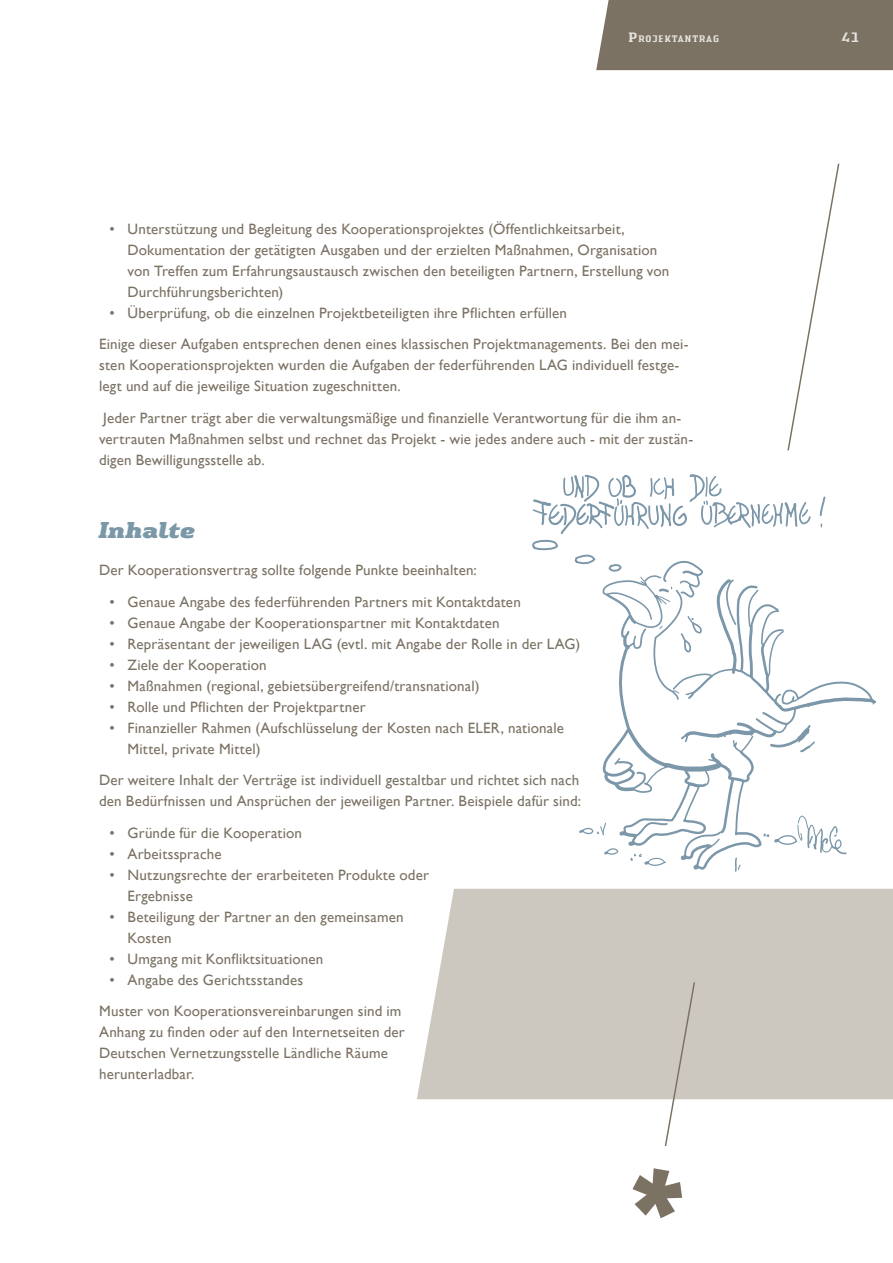
<style>
.page{position:relative;width:893px;height:1263px;background:#fff}
.page>*{position:absolute;margin:0;border:0;box-sizing:border-box;transform-origin:0 0}
.t1{font:italic 900 24px "Authentic Serif LT";color:#7b98a9}
.t2{font:15px/21px "Gill Sans";letter-spacing:.01em;color:#7b7264}
.t3{font:500 14.25px "Authentic Serif LT";color:#e7e4de}
.t4{font:500 10.05px "Authentic Serif LT";letter-spacing:.055em;color:#e7e4de}
.s1{font-size:14.25px}
</style>
<div class="page">
<div style="left:596px;top:0;width:297px;height:70px;background:#7b7264"></div>
<svg style="left:532px;top:474px;width:344px;height:398px"></svg>
<div style="left:417px;top:889px;width:476px;height:210px;background:#cdc8bf"></div>
<svg style="left:787px;top:163px;width:53px;height:288px"></svg>
<svg style="left:632px;top:1168px;width:50px;height:50px"></svg>
<svg style="left:664px;top:981px;width:32px;height:165px"></svg>
<p class="t4" style="left:628px;top:32px;width:93px"><span class="s1">P</span> ROJEKTANTRAG</p>
<p class="t3" style="left:841px;top:28px;width:20px">41</p>
<p class="t2" style="left:128px;top:218px;width:543px;text-indent:-18px">• Unterstützung und Begleitung des Kooperationsprojektes (Öffentlichkeitsarbeit, Dokumentation der getätigten Ausgaben und der erzielten Maßnahmen, Organisation von Treffen zum Erfahrungsaustausch zwischen den beteiligten Partnern, Erstellung von Durchführungsberichten)</p>
<p class="t2" style="left:99px;top:297px;width:591px;line-height:31.5px;text-indent:10px">• Überprüfung, ob die einzelnen Projektbeteiligten ihre Pflichten erfüllen<br>Einige dieser Aufgaben entsprechen denen eines klassischen Projektmanagements. Bei den mei-</p>
<p class="t2" style="left:99px;top:355px;width:582px">sten Kooperationsprojekten wurden die Aufgaben der federführenden LAG individuell festge&shy;legt und auf die jeweilige Situation zugeschnitten.</p>
<p class="t2" style="left:99px;top:407px;width:596px">Jeder Partner trägt aber die verwaltungsmäßige und finanzielle Verantwortung für die ihm an&shy;vertrauten Maßnahmen selbst und rechnet das Projekt - wie jedes andere auch - mit der zustän&shy;digen Bewilligungsstelle ab.</p>
<h1 class="t1" style="left:99px;top:515px;width:98px">Inhalte</h1>
<p class="t2" style="left:99px;top:559px;width:379px">Der Kooperationsvertrag sollte folgende Punkte beeinhalten:</p>
<p class="t2" style="left:110px;top:591px;width:413px">• Genaue Angabe des federführenden Partners mit Kontaktdaten</p>
<p class="t2" style="left:110px;top:612px;width:392px">• Genaue Angabe der Kooperationspartner mit Kontaktdaten</p>
<p class="t2" style="left:110px;top:633px;width:472px">• Repräsentant der jeweiligen LAG (evtl. mit Angabe der Rolle in der LAG)</p>
<p class="t2" style="left:110px;top:654px;width:159px">• Ziele der Kooperation</p>
<p class="t2" style="left:110px;top:675px;width:372px">• Maßnahmen (regional, gebietsübergreifend/transnational)</p>
<p class="t2" style="left:110px;top:696px;width:258px">• Rolle und Pflichten der Projektpartner</p>
<p class="t2" style="left:128px;top:717px;width:438px;text-indent:-18px">• Finanzieller Rahmen (Aufschlüsselung der Kosten nach ELER, nationale<br>Mittel, private Mittel)</p>
<p class="t2" style="left:99px;top:769px;width:484px">Der weitere Inhalt der Verträge ist individuell gestaltbar und richtet sich nach den Bedürfnissen und Ansprüchen der jeweiligen Partner. Beispiele dafür sind:</p>
<p class="t2" style="left:110px;top:822px;width:194px">• Gründe für die Kooperation</p>
<p class="t2" style="left:110px;top:843px;width:113px">• Arbeitssprache</p>
<p class="t2" style="left:128px;top:864px;width:303px;text-indent:-18px">• Nutzungsrechte der erarbeiteten Produkte oder<br>Ergebnisse</p>
<p class="t2" style="left:128px;top:906px;width:278px;text-indent:-18px">• Beteiligung der Partner an den gemeinsamen<br>Kosten</p>
<p class="t2" style="left:110px;top:948px;width:215px">• Umgang mit Konfliktsituationen</p>
<p class="t2" style="left:99px;top:964px;width:304px;line-height:31.5px;text-indent:10px">• Angabe des Gerichtsstandes<br>Muster von Kooperationsvereinbarungen sind im</p>
<p class="t2" style="left:99px;top:1021px;width:307px">Anhang zu finden oder auf den Internetseiten der<br>Deutschen Vernetzungsstelle Ländliche Räume herunterladbar.</p>
</div>
